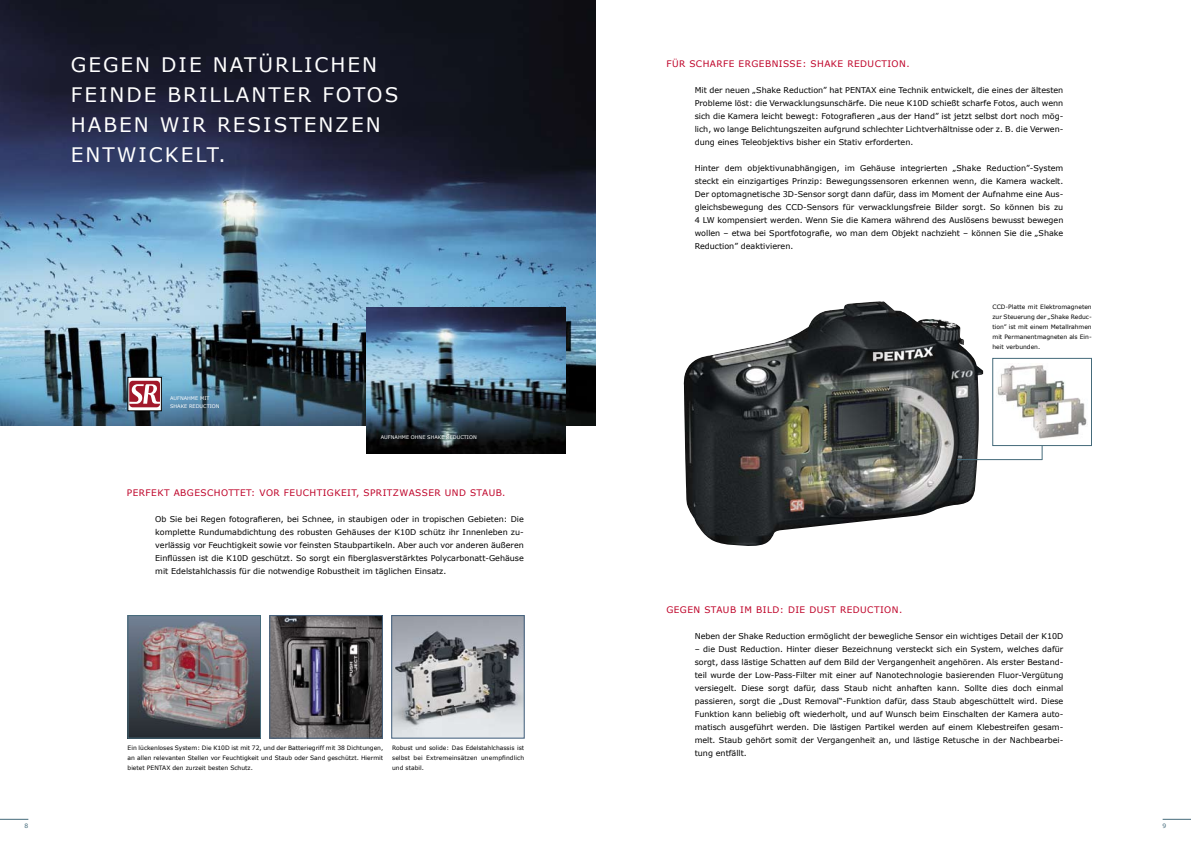
<style>
.page{position:relative;width:1191px;height:842px;background:#fff}
.page>*{position:absolute;margin:0;border:0;box-sizing:border-box;transform-origin:0 0}
.t1{font:20px/30px "Verdana";letter-spacing:.1em;color:#fff}
.t2{font:9px "Verdana";letter-spacing:.05em;color:#be0027}
.t3{font:8px/13px "Verdana";color:#000;text-align:justify}
.t4{font:6px/10px "Verdana";color:#000;text-align:justify}
.t5{font:5px/8px "Verdana";color:#fff}
</style>
<div class="page">
<svg style="left:0;top:819px;width:28px;height:1px"></svg>
<svg style="left:1162px;top:819px;width:29px;height:1px"></svg>
<img style="left:0;top:0;width:595px;height:425px">
<img style="left:683px;top:301px;width:300px;height:245px">
<svg style="left:130px;top:379px;width:30px;height:30px"></svg>
<div style="left:129px;top:381px;width:31px;height:26px;background:#a2182b;border-radius:3px"></div>
<svg style="left:130px;top:384px;width:30px;height:20px"></svg>
<div style="left:128px;top:377px;width:34px;height:34px;border:1px solid #000"></div>
<img style="left:130px;top:617px;width:129px;height:119px">
<div style="left:128px;top:615px;width:133px;height:123px;border:1px solid #456b7b"></div>
<img style="left:393px;top:617px;width:129px;height:119px">
<div style="left:391px;top:615px;width:133px;height:123px;border:1px solid #44617e"></div>
<img style="left:367px;top:307px;width:198px;height:147px">
<hr style="left:1041px;top:417px;width:1px;height:43px;background:#456b7b">
<hr style="left:957px;top:459px;width:85px;height:1px;background:#456b7b">
<div style="left:992px;top:358px;width:99px;height:87px;background:#fff"></div>
<img style="left:997px;top:365px;width:90px;height:74px">
<div style="left:992px;top:358px;width:99px;height:88px;border:1px solid #456b7b"></div>
<img style="left:271px;top:617px;width:110px;height:119px">
<div style="left:269px;top:615px;width:114px;height:123px;border:1px solid #44617e"></div>
<h1 class="t1" style="left:71px;top:49px;width:312px">GEGEN DIE NATÜRLICHEN<br>FEINDE BRI LLANTER FOTOS<br>HABEN WIR RESIS</h1>
<h1 class="t1" style="left:289px;top:109px;width:93px">TENZEN</h1>
<h1 class="t1" style="left:71px;top:139px;width:156px">ENTWIC KELT.</h1>
<p class="t5" style="left:170px;top:394px;width:51px">AUFNAHME MIT<br>SHAKE REDUCTIO N</p>
<p class="t5" style="left:381px;top:433px;width:97px">AUFNAHME OHNE SHAKE REDUCTIO N</p>
<p class="t2" style="left:127px;top:487px;width:380px">PERFEKT ABGESCHOTTET: VOR FEUCHTIG KEIT, SPRITZWASS ER U ND STAU B.</p>
<p class="t3" style="left:155px;top:513px;width:370px">Ob Sie bei Regen fotografieren, bei Schnee, in staubigen oder in tropischen Gebieten: Die komplette Rundumabdichtung des robusten Gehäuses der K1 0D schütz ihr Innenleben zu&shy;verlässig vor Feuchtigkeit sowie vor feinsten Staubpartikeln. Aber auch vor anderen äußeren Einflüssen ist die K10D geschützt. So sorgt ein fiberglasverstärktes Polycarbonatt-Gehäuse mit Edelstahlchassis für die notwendige Robustheit im täglichen Einsatz.</p>
<p class="t4" style="left:128px;top:743px;width:257px">Ein lückenloses System: Die K1 0D ist mit 72, und der Batteriegriff mit 38 Dichtungen, an allen relevanten Stellen vor Feuchtigkeit und Staub oder Sand geschützt. Hiermit bietet PENTAX den zurzeit besten Schutz.</p>
<p class="t4" style="left:392px;top:743px;width:134px">Robust und solide: Das Edelstahlchassis ist selbst bei Extremeinsätzen unempfindlich und stabil.</p>
<p class="t2" style="left:666px;top:58px;width:119px">FÜR SCHARFE ERGEBNISS</p>
<p class="t2" style="left:796px;top:58px;width:115px">E: SHAKE REDUCTION.</p>
<p class="t3" style="left:694px;top:84px;width:370px">Mit der neuen „Shake Reduction” hat PENTAX eine Technik entwickelt, die eines der ältesten Probleme löst: die Verwacklungsunschärfe. Die neue K1 0D schießt scharfe Fotos, auch wenn sich die Kamera leicht bewegt: Fotografieren „aus der Hand” ist jetzt selbst dort noch mög&shy;lich, wo lange Belichtungszeiten aufgrund schlechter Lichtverhältnisse oder z. B. die Verwen&shy;dung eines Teleobjektivs bisher ein Stativ erforderten.</p>
<p class="t3" style="left:694px;top:162px;width:370px">Hinter dem objektivunabhängigen, im Gehäuse integrierten „Shake Reduction”-System steckt ein einzigartiges Prinzip: Bewegungssensoren erkennen wenn, die Kamera wackelt.<br>Der optomagnetische 3 D-Sensor sorgt dann dafür, dass im Moment der Aufnahme eine Aus&shy;gleichsbewegung des CCD-Sensors für verwacklungsfreie Bilder sorgt. So können bis zu 4 LW kompensiert werden. Wenn Sie die Kamera während des Auslösens bewusst bewegen wollen – etwa bei Sportfotografie, wo man dem Objekt nachzieht – können Sie die „Shake Reduction” deaktivieren.</p>
<p class="t4" style="left:992px;top:301px;width:101px">CCD-Platte mit Elektromagneten zur Steuerung der „Shake Reduc&shy;tion” ist mit einem Metallrahmen mit Permanent-magneten als Ein&shy;heit verbunden.</p>
<p class="t2" style="left:666px;top:604px;width:237px">GEGEN STAU B IM BILD: DIE DUST REDUCTION.</p>
<p class="t3" style="left:694px;top:630px;width:370px">Neben der Shake Reduction ermöglicht der bewegliche Sensor ein wichtiges Detail der K1 0D</p>
<p class="t3" style="left:694px;top:643px;width:370px">– die Dust Reduction. Hinter dieser Bezeichnung versteckt sich ein System, welches dafür sorgt, dass lästige Schatten auf dem Bild der Vergangenheit angehören. Als erster Bestand&shy;teil wurde der Low-Pass-Filter mit einer auf Nanotechnologie basierenden Fluor-Vergütung versiegelt. Diese sorgt dafür, dass Staub nicht anhaften kann. Sollte dies doch einmal passieren, sorgt die „Dust Removal“-Funktion dafür, dass Staub abgeschüttelt wird. Diese Funktion kann beliebig oft wiederholt, und auf Wunsch beim Einschalten der Kamera auto&shy;matisch ausgeführt werden. Die lästigen Partikel werden auf einem Klebestreifen gesam&shy;melt. Staub gehört somit der Vergangenheit an, und lästige Retusche in der Nachbearbei&shy;tung entfällt.</p>
</div>
